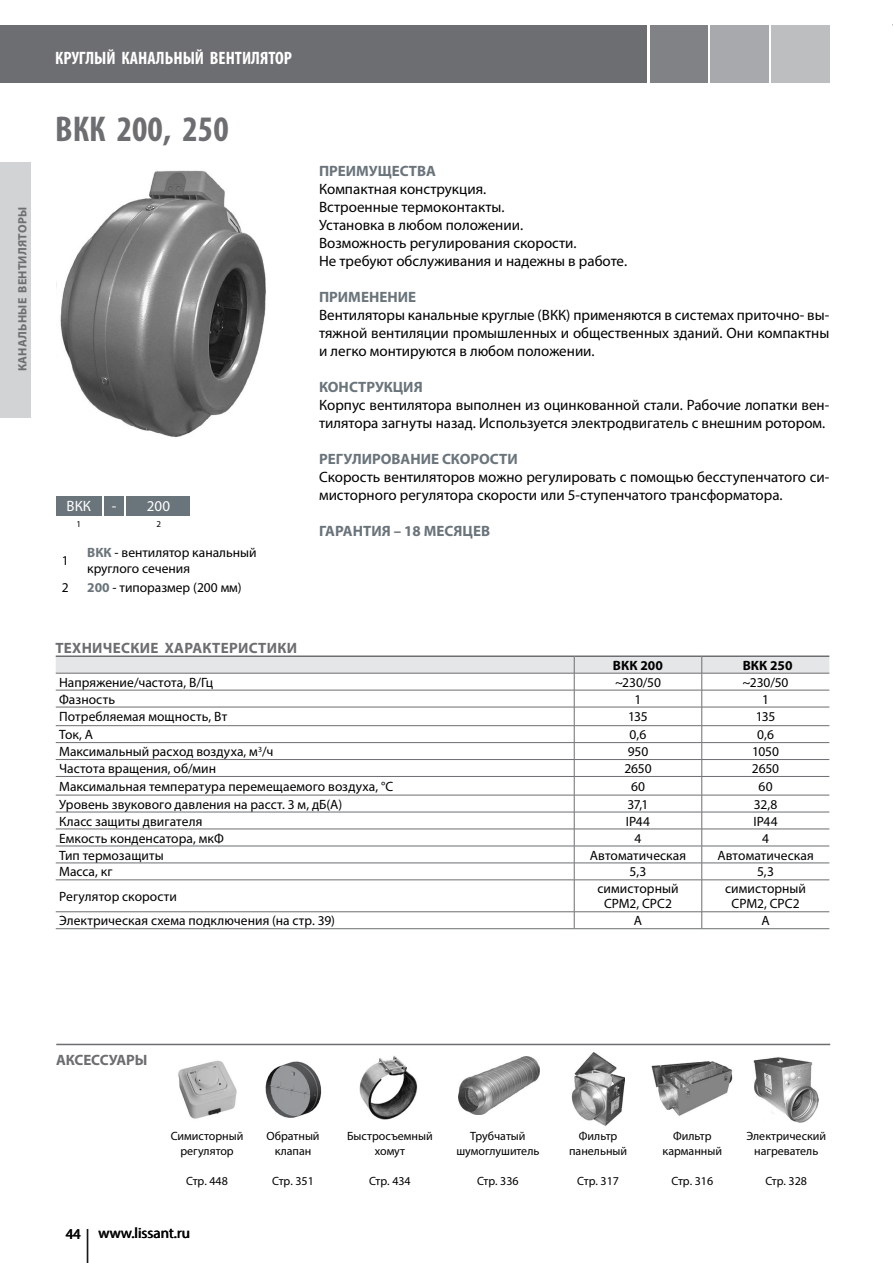
<style>
.page{position:relative;width:893px;height:1263px;background:#fff}
.page>*{position:absolute;margin:0;border:0;box-sizing:border-box;transform-origin:0 0}
.t1{font:700 condensed 36px "Myriad Pro";color:#6d6e71}
.t2{font:700 condensed 18px "Myriad Pro";color:#fff}
.t3{font:15px/18px "Myriad Pro";color:#000}
.t4{font:700 15px "Myriad Pro";letter-spacing:.02em;color:#6d6e71}
.t5{font:700 15px "Myriad Pro";color:#6a747b}
.t6{font:700 15px "Myriad Pro";letter-spacing:-.01em;color:#6d6e71}
.t7{font:15px "Myriad Pro";color:#fff}
.t8{font:13.5px/15px "Myriad Pro";letter-spacing:.005em;color:#000;text-align:center}
.t9{font:700 13.5px "Myriad Pro";letter-spacing:.005em;color:#000}
.t10{font:12px/15px "Myriad Pro";color:#000;text-align:center}
.t11{font:700 12px "Myriad Pro";letter-spacing:.02em;color:#6d6e71}
.t12{font:9px "Myriad Pro";color:#000}
.s1{font-weight:700;color:#6a747b}
</style>
<div class="page">
<div style="left:0;top:162px;width:30px;height:255px;background:#d1d3d4"></div>
<hr style="left:87px;top:1229px;width:1px;height:34px;background:#000">
<div style="left:0;top:26px;width:647px;height:57px;background:#6d6e71"></div>
<div style="left:650px;top:26px;width:58px;height:57px;background:#808285"></div>
<div style="left:711px;top:26px;width:58px;height:57px;background:#a7a9ac"></div>
<div style="left:772px;top:26px;width:57px;height:57px;background:#bcbec0"></div>
<hr style="left:56px;top:655px;width:518px;height:2px;background:#6d6e71">
<hr style="left:574px;top:655px;width:128px;height:2px;background:#6d6e71">
<hr style="left:702px;top:655px;width:127px;height:2px;background:#6d6e71">
<svg style="left:56px;top:656px;width:773px;height:223px"></svg>
<hr style="left:702px;top:863px;width:127px;height:1px;background:#6d6e71">
<hr style="left:56px;top:879px;width:518px;height:1px;background:#6d6e71">
<hr style="left:574px;top:880px;width:1px;height:31px;background:#6d6e71">
<hr style="left:574px;top:879px;width:128px;height:1px;background:#6d6e71">
<hr style="left:701px;top:880px;width:1px;height:31px;background:#6d6e71">
<hr style="left:702px;top:879px;width:127px;height:1px;background:#6d6e71">
<hr style="left:56px;top:911px;width:518px;height:1px;background:#6d6e71">
<hr style="left:56px;top:928px;width:518px;height:1px;background:#6d6e71">
<svg style="left:574px;top:912px;width:1px;height:16px"></svg>
<hr style="left:574px;top:911px;width:128px;height:1px;background:#6d6e71">
<hr style="left:574px;top:928px;width:128px;height:1px;background:#6d6e71">
<svg style="left:701px;top:912px;width:1px;height:16px"></svg>
<hr style="left:702px;top:911px;width:127px;height:1px;background:#6d6e71">
<hr style="left:702px;top:928px;width:127px;height:1px;background:#6d6e71">
<div style="left:127px;top:496px;width:63px;height:19px;background:#6a747b"></div>
<div style="left:56px;top:496px;width:45px;height:19px;background:#6a747b"></div>
<div style="left:105px;top:496px;width:19px;height:19px;background:#6a747b"></div>
<img style="left:60px;top:170px;width:206px;height:268px">
<hr style="left:56px;top:1044px;width:774px;height:1px;background:#6d6e71">
<img style="left:178px;top:1060px;width:59px;height:59px">
<img style="left:459px;top:1057px;width:81px;height:58px">
<img style="left:571px;top:1052px;width:54px;height:74px">
<img style="left:651px;top:1061px;width:82px;height:55px">
<img style="left:754px;top:1057px;width:65px;height:65px">
<img style="left:360px;top:1055px;width:58px;height:64px">
<img style="left:265px;top:1061px;width:56px;height:57px">
<p class="t11" style="left:15px;top:371px;width:166px;rotate:-90deg">КАНАЛЬНЫЕ ВЕНТИЛЯТОРЫ</p>
<p class="t2" style="left:55px;top:47px;width:238px">КРУГЛЫЙ КАНАЛЬНЫЙ ВЕНТИЛЯТОР</p>
<p class="t1" style="left:55px;top:106px;width:175px">ВКК 200, 250</p>
<p class="t7" style="left:67px;top:497px;width:26px">ВКК</p>
<p class="t7" style="left:112px;top:497px;width:6px">-</p>
<p class="t12" style="left:77px;top:518px;width:6px">1</p>
<p class="t7" style="left:147px;top:497px;width:25px">200</p>
<p class="t12" style="left:156px;top:518px;width:6px">2</p>
<p class="t8" style="left:62px;top:553px;width:8px">1</p>
<p class="t8" style="left:87px;top:544px;width:171px;line-height:16.2px;text-align:left"><span class="s1">ВКК</span> - вентилятор канальный круглого сечения</p>
<p class="t8" style="left:62px;top:579px;width:8px">2</p>
<p class="t8" style="left:87px;top:579px;width:156px"><span class="s1">200</span> - типоразмер (200 мм)</p>
<p class="t4" style="left:55px;top:638px;width:243px">ТЕХНИЧЕСКИЕ ХАРАКТЕРИСТИКИ</p>
<p class="t3" style="left:319px;top:162px;width:310px"><span class="s1">ПРЕИМУЩЕСТВА<br></span>Компактная конструкция.<br>Встроенные термоконтакты.<br>Установка в любом положении.<br>Возможность регулирования скорости.<br>Не требуют обслуживания и надежны в работе.</p>
<p class="t3" style="left:319px;top:288px;width:512px"><span class="s1">ПРИМЕНЕНИЕ<br></span>Вентиляторы канальные круглые (ВКК) применяются в системах приточно- вы&shy;тяжной вентиляции промышленных и общественных зданий. Они компактны и легко монтируются в любом положении.</p>
<p class="t3" style="left:319px;top:378px;width:512px"><span class="s1">КОНСТРУКЦИЯ<br></span>Корпус вентилятора выполнен из оцинкованной стали. Рабочие лопатки вен&shy;тилятора загнуты назад. Используется электродвигатель с внешним ротором.</p>
<p class="t3" style="left:319px;top:450px;width:512px"><span class="s1">РЕГУЛИРОВАНИЕ СКОРОСТИ<br></span>Скорость вентиляторов можно регулировать с помощью бесступенчатого си&shy;мисторного регулятора скорости или 5-ступенчатого трансформатора.</p>
<p class="t5" style="left:319px;top:521px;width:173px">ГАРАНТИЯ – 18 МЕСЯЦЕВ</p>
<p class="t9" style="left:613px;top:656px;width:52px">ВКК 200</p>
<p class="t9" style="left:743px;top:656px;width:51px">ВКК 250</p>
<p class="t8" style="left:59px;top:674px;width:156px">Напряжение/частота, В/Гц</p>
<p class="t8" style="left:615px;top:674px;width:47px">~230/50</p>
<p class="t8" style="left:743px;top:674px;width:47px">~230/50</p>
<p class="t8" style="left:59px;top:691px;width:57px">Фазность</p>
<p class="t8" style="left:635px;top:691px;width:8px">1</p>
<p class="t8" style="left:762px;top:691px;width:8px">1</p>
<p class="t8" style="left:59px;top:709px;width:170px">Потребляемая мощность, Вт</p>
<p class="t8" style="left:628px;top:709px;width:21px">135</p>
<p class="t8" style="left:756px;top:709px;width:21px">135</p>
<p class="t8" style="left:59px;top:727px;width:36px">Ток, А</p>
<p class="t8" style="left:630px;top:727px;width:18px">0,6</p>
<p class="t8" style="left:757px;top:727px;width:18px">0,6</p>
<p class="t8" style="left:59px;top:744px;width:216px">Максимальный расход воздуха, м<sup>3</sup>/ч</p>
<p class="t8" style="left:628px;top:744px;width:22px">950</p>
<p class="t8" style="left:752px;top:744px;width:29px">1050</p>
<p class="t8" style="left:59px;top:761px;width:158px">Частота вращения, об/мин</p>
<p class="t8" style="left:624px;top:761px;width:29px">2650</p>
<p class="t8" style="left:752px;top:761px;width:29px">2650</p>
<p class="t8" style="left:59px;top:779px;width:336px">Максимальная температура перемещаемого воздуха, °С</p>
<p class="t8" style="left:631px;top:779px;width:15px">60</p>
<p class="t8" style="left:759px;top:779px;width:15px">60</p>
<p class="t8" style="left:59px;top:796px;width:285px">Уровень звукового давления на расст. 3 м, дБ(А)</p>
<p class="t8" style="left:627px;top:796px;width:23px">37,1</p>
<p class="t8" style="left:754px;top:796px;width:25px">32,8</p>
<p class="t8" style="left:59px;top:813px;width:145px">Класс защиты двигателя</p>
<p class="t8" style="left:626px;top:813px;width:26px">IP44</p>
<p class="t8" style="left:753px;top:813px;width:26px">IP44</p>
<p class="t8" style="left:59px;top:830px;width:166px">Емкость конденсатора, мкФ</p>
<p class="t8" style="left:635px;top:830px;width:8px">4</p>
<p class="t8" style="left:762px;top:830px;width:8px">4</p>
<p class="t8" style="left:59px;top:847px;width:106px">Тип термозащиты</p>
<p class="t8" style="left:590px;top:847px;width:98px">Автоматическая</p>
<p class="t8" style="left:717px;top:847px;width:98px">Автоматическая</p>
<p class="t8" style="left:59px;top:864px;width:55px">Масса, кг</p>
<p class="t8" style="left:630px;top:864px;width:18px">5,3</p>
<p class="t8" style="left:757px;top:864px;width:18px">5,3</p>
<p class="t8" style="left:59px;top:889px;width:119px">Регулятор скорости</p>
<p class="t8" style="left:598px;top:881px;width:82px">симисторный<br>СРМ2, СРС2</p>
<p class="t8" style="left:725px;top:881px;width:82px">симисторный<br>СРМ2, СРС2</p>
<p class="t8" style="left:59px;top:913px;width:277px">Электрическая схема подключения (на стр. 39)</p>
<p class="t8" style="left:634px;top:913px;width:10px">А</p>
<p class="t8" style="left:761px;top:913px;width:10px">А</p>
<p class="t6" style="left:56px;top:1050px;width:93px">АКСЕССУАРЫ</p>
<p class="t10" style="left:171px;top:1128px;width:74px">Симисторный регулятор</p>
<p class="t10" style="left:186px;top:1173px;width:43px">Стр. 448</p>
<p class="t3" style="left:65px;top:1224px;width:127px">44 www.lissant.ru</p>
<p class="t10" style="left:266px;top:1128px;width:55px">Обратный клапан</p>
<p class="t10" style="left:272px;top:1173px;width:43px">Стр. 351</p>
<p class="t10" style="left:347px;top:1128px;width:87px">Быстросъемный хомут</p>
<p class="t10" style="left:369px;top:1173px;width:43px">Стр. 434</p>
<p class="t10" style="left:456px;top:1128px;width:85px">Трубчатый шумоглушитель</p>
<p class="t10" style="left:477px;top:1173px;width:43px">Стр. 336</p>
<p class="t10" style="left:569px;top:1128px;width:60px">Фильтр панельный</p>
<p class="t10" style="left:577px;top:1173px;width:43px">Стр. 317</p>
<p class="t10" style="left:662px;top:1128px;width:61px">Фильтр карманный</p>
<p class="t10" style="left:671px;top:1173px;width:43px">Стр. 316</p>
<p class="t10" style="left:746px;top:1128px;width:81px">Электрический нагреватель</p>
<p class="t10" style="left:765px;top:1173px;width:43px">Стр. 328</p>
</div>
